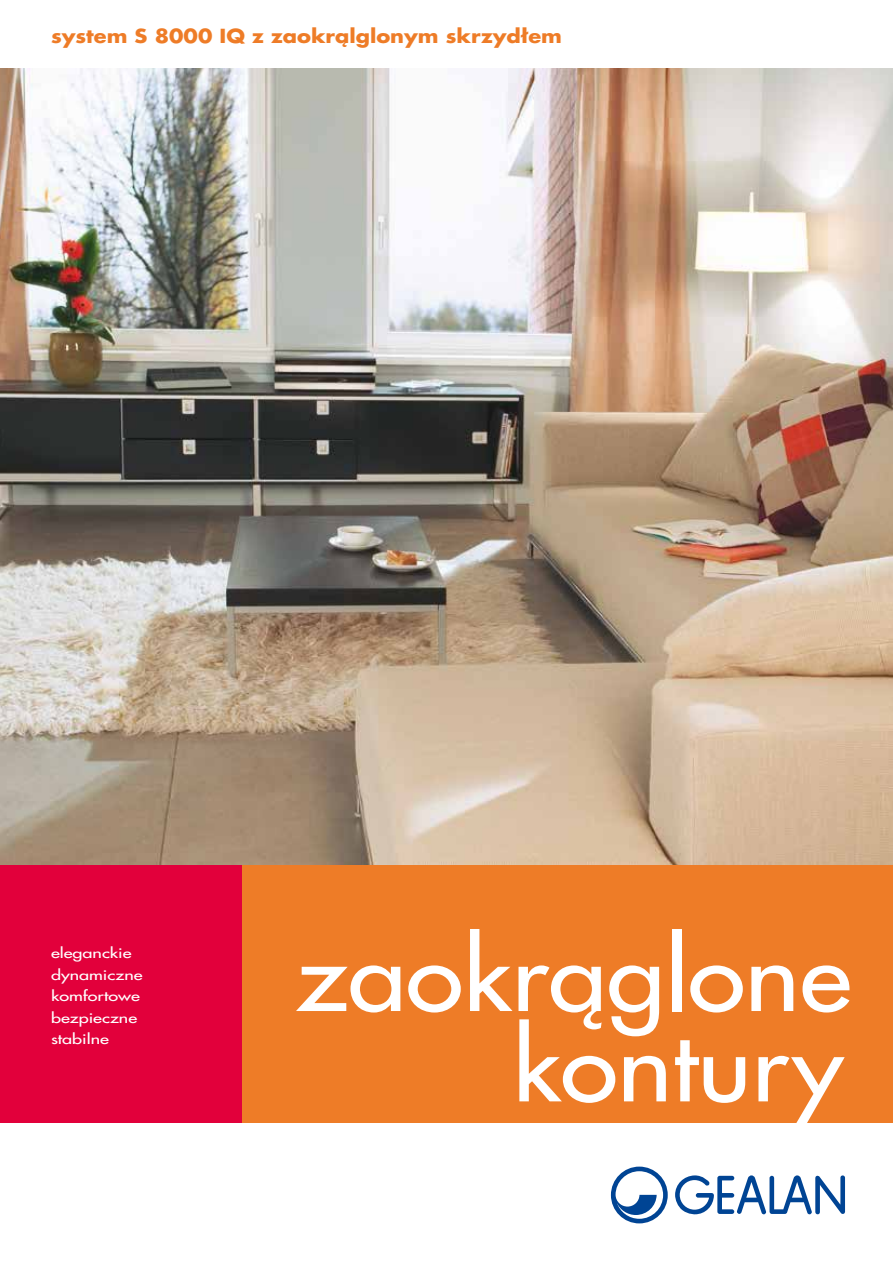
<style>
.page{position:relative;width:893px;height:1263px;background:#fff}
.page>*{position:absolute;margin:0;border:0;box-sizing:border-box;transform-origin:0 0}
.t1{font:500 94.5px "Futura CE";color:#fff;scale:1.11 1}
.t2{font:700 18.9px "Futura CE";color:#ee7c27;scale:1.11 1}
.t3{font:500 13.5px/21.6px "Futura CE";color:#fff;scale:1.33 1}
</style>
<div class="page">
<img style="left:0;top:68px;width:893px;height:797px">
<div style="left:0;top:865px;width:242px;height:258px;background:#e2003b"></div>
<div style="left:242px;top:865px;width:651px;height:258px;background:#ee7c27"></div>
<svg style="left:611px;top:1166px;width:57px;height:57px"></svg>
<svg style="left:675px;top:1175px;width:170px;height:40px"></svg>
<h2 class="t2" style="left:51px;top:21px;width:462px">system S 8000 IQ z zaokrąlglonym skrzydłem</h2>
<p class="t3" style="left:51px;top:942px;width:70px">eleganckie dynamiczne komfortowe bezpieczne stabilne</p>
<h1 class="t1" style="left:296px;top:908px;width:502px">zaokrąglone</h1>
<h1 class="t1" style="left:512px;top:998px;width:300px">kontury</h1>
</div>
